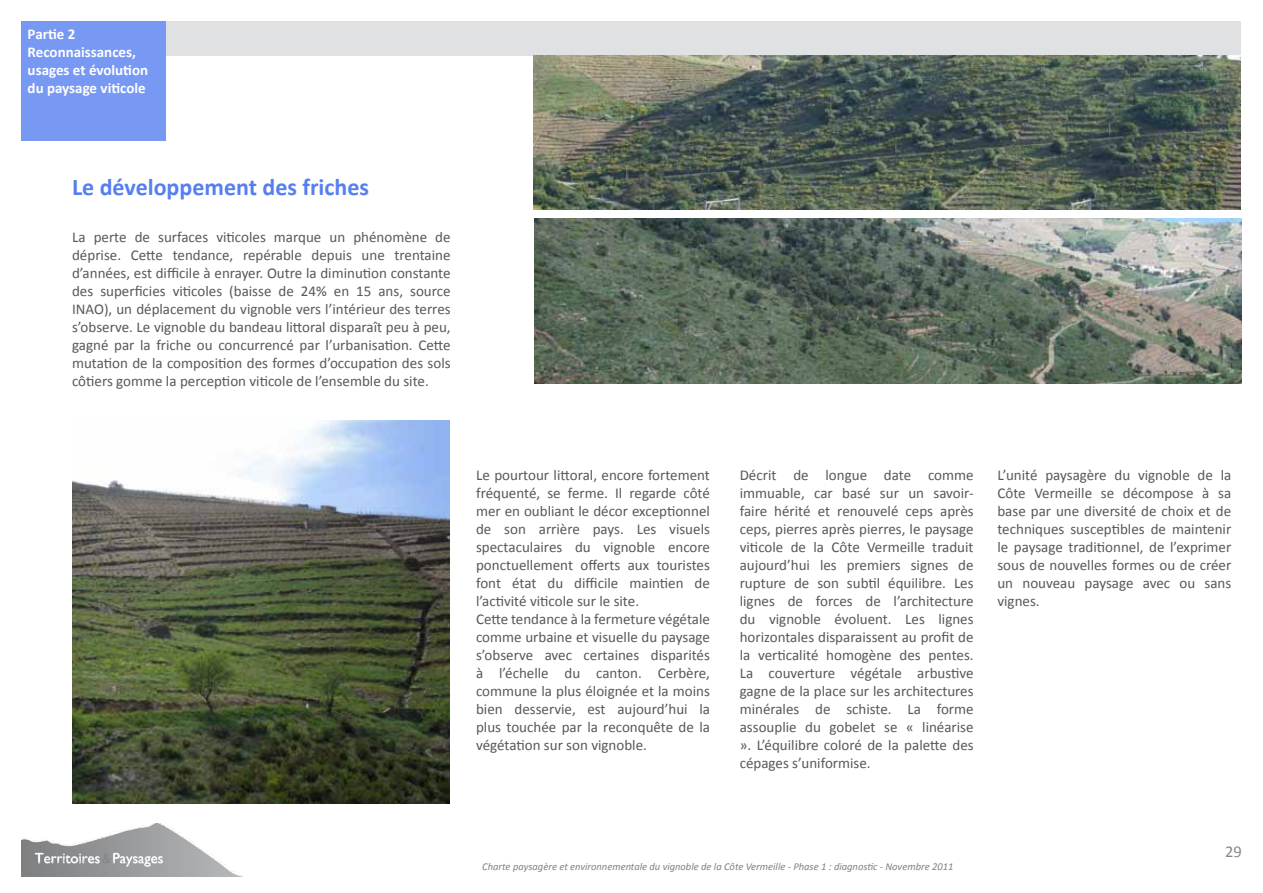
<style>
.page{position:relative;width:1263px;height:893px;background:#fff}
.page>*{position:absolute;margin:0;border:0;box-sizing:border-box;transform-origin:0 0}
.t1{font:700 24px "Calibri";color:#557ff1}
.t2{font:16.5px "Calibri";color:#87888a}
.t3{font:15px/18px "Calibri";color:#58585a;text-align:justify}
.t4{font:700 15px/18px "Calibri";letter-spacing:-.005em;color:#fff}
.t5{font:italic 10.5px "Calibri";color:#808080}
</style>
<div class="page">
<div style="left:21px;top:21px;width:145px;height:120px;background:#7798f3"></div>
<div style="left:166px;top:21px;width:1075px;height:35px;background:#e0e1e2"></div>
<img style="left:21px;top:824px;width:222px;height:53px">
<img style="left:533px;top:56px;width:708px;height:153px">
<img style="left:534px;top:218px;width:708px;height:165px">
<img style="left:72px;top:421px;width:378px;height:383px">
<p class="t4" style="left:28px;top:25px;width:122px">Partie 2<br>Reconnaissances, usages et évolution du paysage viticole</p>
<h1 class="t1" style="left:72px;top:172px;width:298px">Le développement des friches</h1>
<p class="t3" style="left:72px;top:228px;width:380px">La perte de surfaces viticoles marque un phénomène de déprise. Cette tendance, repérable depuis une trentaine d’années, est difficile à enrayer. Outre la diminution constante des superficies viticoles (baisse de 24% en 15 ans, source INAO), un déplacement du vignoble vers l’intérieur des terres s’observe. Le vignoble du bandeau littoral disparaît peu à peu, gagné par la friche ou concurrencé par l’urbanisation. Cette mutation de la composition des formes d’occupation des sols côtiers gomme la perception viticole de l’ensemble du site.</p>
<p class="t3" style="left:476px;top:466px;width:235px;text-align:left">Le pourtour littoral, encore fortement fréquenté, se ferme. Il regarde côté mer en oubliant le décor exceptionnel de son arrière pays. Les visuels spectaculaires du vignoble encore ponctuellement offerts aux touristes font état du difficile maintien de l’activité viticole sur le site.<br>Cette tendance à la fermeture végétale comme urbaine et visuelle du paysage s’observe avec certaines disparités à l’échelle du canton. Cerbère, commune la plus éloignée et la moins bien desservie, est aujourd’hui la plus touchée par la reconquête de la végétation sur son vignoble.</p>
<p class="t3" style="left:997px;top:466px;width:235px">L’unité paysagère du vignoble de la Côte Vermeille se décompose à sa base par une diversité de choix et de techniques susceptibles de maintenir le paysage traditionnel, de l’exprimer sous de nouvelles formes ou de créer un nouveau paysage avec ou sans vignes.</p>
<p class="t3" style="left:740px;top:466px;width:235px">Décrit de longue date comme immuable, car basé sur un savoir&shy;faire hérité et renouvelé ceps après ceps, pierres après pierres, le paysage viticole de la Côte Vermeille traduit aujourd’hui les premiers signes de rupture de son subtil équilibre. Les lignes de forces de l’architecture du vignoble évoluent. Les lignes horizontales disparaissent au profit de la verticalité homogène des pentes.<br>La couverture végétale arbustive gagne de la place sur les architectures minérales de schiste. La forme assouplie du gobelet se « linéarise ». L’équilibre coloré de la palette des cépages s’uniformise.</p>
<p class="t5" style="left:482px;top:859px;width:472px">Charte paysagère et environnementale du vignoble de la Côte Vermeille - Phase 1 : diagnostic - Novembre 2011</p>
<p class="t2" style="left:1225px;top:841px;width:18px">29</p>
</div>
